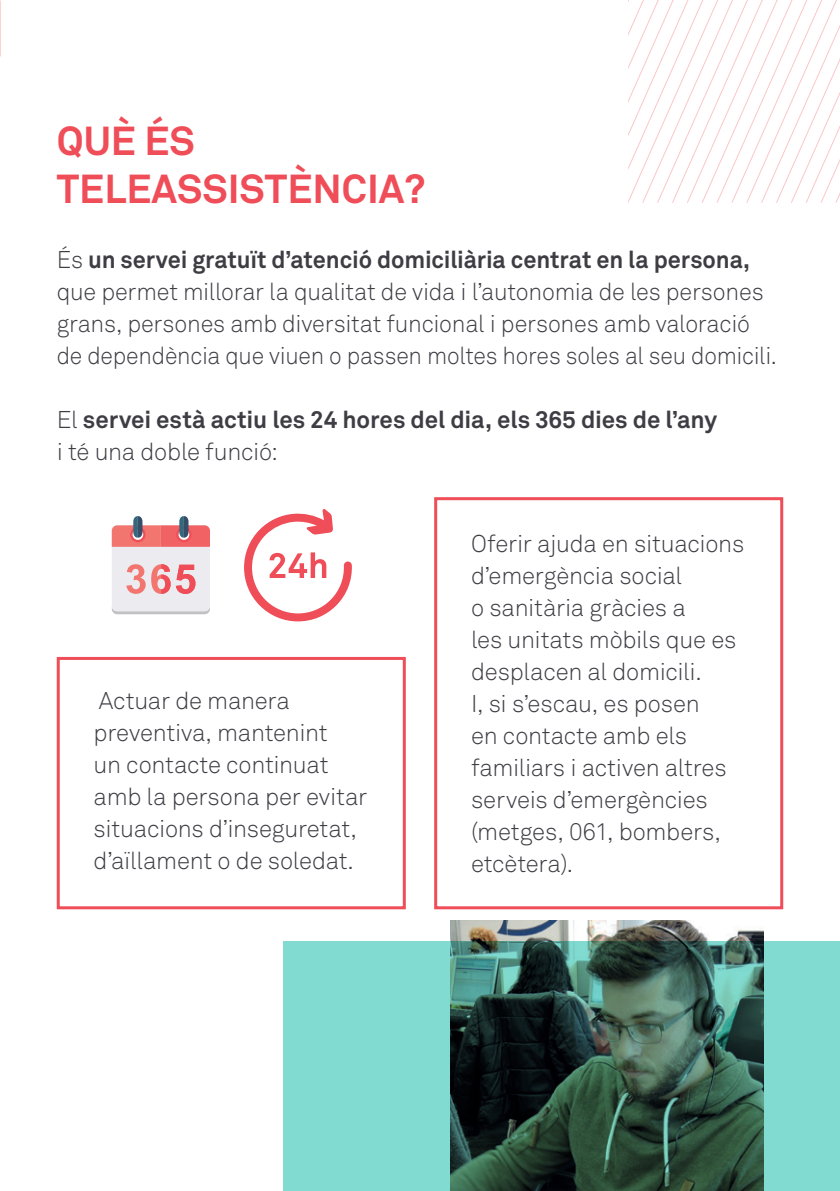
<style>
.page{position:relative;width:840px;height:1191px;background:#fff}
.page>*{position:absolute;margin:0;border:0;box-sizing:border-box;transform-origin:0 0}
.t1{font:700 40px/48px "Akkurat";color:#ef4d58}
.t2{font:300 24px/32px "Akkurat";letter-spacing:-.01em;color:#3f3d44}
.t3{font:700 24px/32px "Akkurat";letter-spacing:-.005em;color:#3f3d44}
.s1{font-weight:700}
.s2{font-weight:300}
</style>
<div class="page">
<svg style="left:628px;top:0;width:211px;height:203px"></svg>
<div style="left:57px;top:657px;width:348px;height:252px;border:3px solid #ef4d58"></div>
<div style="left:434px;top:497px;width:348px;height:412px;border:3px solid #ef4d58"></div>
<svg style="left:112px;top:516px;width:98px;height:98px;background:#e7bfc2"></svg>
<svg style="left:244px;top:509px;width:108px;height:112px"></svg>
<img style="left:450px;top:920px;width:313px;height:21px">
<svg style="left:283px;top:941px;width:556px;height:250px;background:#528b80"></svg>
<h1 class="t1" style="left:57px;top:117px;width:370px">QUÈ ÉS<br>TELEASSISTÈNCIA?</h1>
<p class="t2" style="left:57px;top:244px;width:721px">És <span class="s1">un servei gratuït d’atenció domiciliària centrat en la persona, </span>que permet millorar la qualitat de vida i l’autonomia de les persones grans, persones amb diversitat funcional i persones amb valoració de dependència que viuen o passen moltes hores soles al seu domicili.</p>
<p class="t3" style="left:57px;top:403px;width:661px"><span class="s2">El</span> servei està actiu les 24 hores del dia, els 365 dies de l’any <span class="s2">i té una doble funció:</span></p>
<p class="t2" style="left:94px;top:685px;width:275px">Actuar de manera preventiva, mantenint<br>un contacte continuat amb la persona per evitar situacions d’inseguretat, d’aïllament o de soledat.</p>
<p class="t2" style="left:471px;top:528px;width:274px">Oferir ajuda en situacions d’emergència social<br>o sanitària gràcies a<br>les unitats mòbils que es desplacen al domicili.<br>I, si s’escau, es posen<br>en contacte amb els familiars i activen altres serveis d’emergències (metges, 061, bombers, etcètera).</p>
</div>
